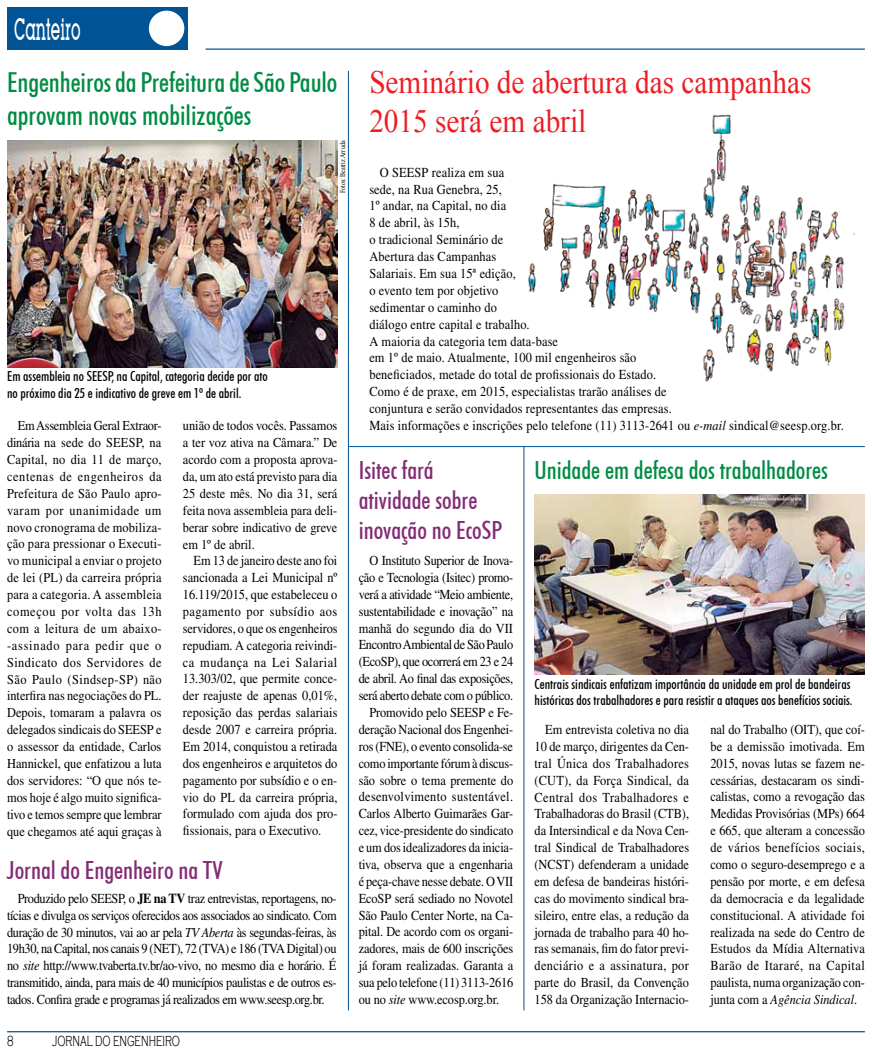
<style>
.page{position:relative;width:872px;height:1053px;background:#fff}
.page>*{position:absolute;margin:0;border:0;box-sizing:border-box;transform-origin:0 0}
.t1{font:32.5px/39px "Times New Roman";color:#ed1d24;scale:.9 1}
.t2{font:500 30px "Lubalin Graph IT Cby BT";color:#fff;scale:.5 1}
.t3{font:500 condensed 27.5px/33px "Futura BT";letter-spacing:-.005em;color:#008c44}
.t4{font:500 condensed 25px/30px "Futura BT";color:#832c74}
.t5{font:500 condensed 25px "Futura BT";color:#008c44}
.t6{font:300 15px "Copperplate Gothic";color:#000;scale:.6 1}
.t7{font:13.75px/16.9px "Times";letter-spacing:-.005em;color:#000;text-align:justify;scale:.9 1}
.t8{font:500 condensed 13.75px/16.5px "Futura BT";color:#000}
.t9{font:13.75px "Times";letter-spacing:-.025em;color:#000;scale:.9 1}
.t10{font:13.75px "Times";letter-spacing:.025em;color:#000;scale:.9 1}
.t11{font:13.62px/16.9px "Times";color:#000;text-align:justify;scale:.91 1}
.t12{font:7.5px "Times New Roman";color:#000;scale:.8 1}
.s1{font-weight:700}
.s2{font-style:italic}
</style>
<div class="page">
<img style="left:528px;top:114px;width:326px;height:268px">
<div style="left:7px;top:7px;width:181px;height:43px;background:#005496"></div>
<div style="left:149px;top:11px;width:35px;height:35px;background:#fff;border-radius:50%"></div>
<hr style="left:206px;top:48px;width:659px;height:2px;background:#005496">
<hr style="left:7px;top:1030px;width:858px;height:2px;background:#005496">
<hr style="left:348px;top:71px;width:1px;height:939px;background:#005496">
<hr style="left:524px;top:447px;width:1px;height:563px;background:#005496">
<hr style="left:348px;top:446px;width:517px;height:1px;background:#005496">
<img style="left:7px;top:141px;width:330px;height:226px">
<img style="left:534px;top:494px;width:331px;height:180px">
<h2 class="t2" style="left:14px;top:11px;width:134px">Canteiro</h2>
<h3 class="t3" style="left:7px;top:65px;width:332px">Engenheiros da Prefeitura de São Paulo aprovam novas mobilizações</h3>
<p class="t8" style="left:7px;top:368px;width:262px">Em assembleia no SEESP, na Capital, categoria decide por ato no próximo dia 25 e indicativo de greve em 1º de abril.</p>
<p class="t12" style="left:338px;top:193px;width:66px;rotate:-90deg">Fotos: Beatriz Arruda</p>
<p class="t11" style="left:7px;top:417px;width:171px;text-indent:11px">Em Assembleia Geral Extraor&shy;dinária na sede do SEESP, na Capital, no dia 11 de março, centenas de engenheiros da Prefeitura de São Paulo apro&shy;varam por unanimidade um novo cronograma de mobiliza&shy;ção para pressionar o Executi&shy;vo municipal a enviar o projeto de lei (PL) da carreira própria para a categoria. A assembleia começou por volta das 13h com a leitura de um abaixo--assinado para pedir que o Sindicato dos Servidores de São Paulo (Sindsep-SP) não interfira nas negociações do PL.<br>Depois, tomaram a palavra os delegados sindicais do SEESP e o assessor da entidade, Carlos Hannickel, que enfatizou a luta dos servidores: “O que nós te&shy;mos hoje é algo muito significa&shy;tivo e temos sempre que lembrar que chegamos até aqui graças à</p>
<p class="t11" style="left:183px;top:417px;width:171px">união de todos vocês. Passamos a ter voz ativa na Câmara.” De acordo com a proposta aprova&shy;da, um ato está previsto para dia 25 deste mês. No dia 31, será feita nova assembleia para deli&shy;berar sobre indicativo de greve em 1º de abril.</p>
<p class="t7" style="left:183px;top:552px;width:173px;text-indent:11px">Em 13 de janeiro deste ano foi sancionada a Lei Municipal nº 16.119/2015, que estabeleceu o pagamento por subsídio aos servidores, o que os engenheiros repudiam. A categoria reivindi&shy;ca mudança na Lei Salarial 13.303/02, que permite conce&shy;der reajuste de apenas 0,01%, reposição das perdas salariais desde 2007 e carreira própria.<br>Em 2014, conquistou a retirada dos engenheiros e arquitetos do pagamento por subsídio e o en&shy;vio do PL da carreira própria, formulado com ajuda dos pro&shy;fissionais, para o Executivo.</p>
<h3 class="t4" style="left:7px;top:854px;width:217px">Jornal do Engenheiro na TV</h3>
<p class="t7" style="left:7px;top:889px;width:368px;text-indent:11px">Produzido pelo SEESP, o <span class="s1">JE na TV</span> traz entrevistas, reportagens, no&shy;tícias e divulga os serviços oferecidos aos associados ao sindicato. Com duração de 30 minutos, vai ao ar pela <span class="s2">TV Aberta</span> às segundas-feiras, às 19h30, na Capital, nos canais 9 (NET), 72 (TVA) e 186 (TVA Digital) ou no <span class="s2">site</span> http://www.tvaberta.tv.br/ao-vivo, no mesmo dia e horário. É transmitido, ainda, para mais de 40 municípios paulistas e de outros es&shy;tados. Confira grade e programas já realizados em www.seesp.org.br.</p>
<p class="t6" style="left:7px;top:1032px;width:12px">8</p>
<p class="t6" style="left:52px;top:1032px;width:215px">JORNAL DO ENGENHEIRO</p>
<h1 class="t1" style="left:369px;top:63px;width:492px">Seminário de abertura das campanhas<br>2015 será em abril</h1>
<p class="t7" style="left:369px;top:163px;width:528px;text-align:left;text-indent:11px">O SEESP realiza em sua<br>sede, na Rua Genebra, 25,<br>1º andar, na Capital, no dia<br>8 de abril, às 15h,<br>o tradicional Seminário de<br>Abertura das Campanhas<br>Salariais. Em sua 15ª edição,<br>o evento tem por objetivo<br>sedimentar o caminho do<br>diálogo entre capital e trabalho.<br>A maioria da categoria tem data-base<br>em 1º de maio. Atualmente, 100 mil engenheiros são<br>beneficiados, metade do total de profissionais do Estado.<br>Como é de praxe, em 2015, especialistas trarão análises de<br>conjuntura e serão convidados representantes das empresas.<br>Mais informações e inscrições pelo telefone (11) 3113-2641 ou <span class="s2">e-mail</span> sindical@seesp.org.br.</p>
<h3 class="t4" style="left:359px;top:454px;width:145px">Isitec fará atividade sobre inovação no EcoSP</h3>
<p class="t9" style="left:369px;top:552px;width:161px">O Instituto Superior de Inova-</p>
<p class="t9" style="left:359px;top:569px;width:173px">ção e Tecnologia (Isitec) promo-</p>
<p class="t9" style="left:359px;top:586px;width:173px">verá a atividade “Meio ambiente,</p>
<p class="t7" style="left:359px;top:602px;width:173px">sustentabilidade e inovação” na</p>
<p class="t7" style="left:359px;top:619px;width:173px">manhã do segundo dia do VII</p>
<p class="t9" style="left:359px;top:637px;width:173px">Encontro Ambiental de São Paulo</p>
<p class="t9" style="left:359px;top:654px;width:173px">(EcoSP), que ocorrerá em 23 e 24</p>
<p class="t9" style="left:359px;top:671px;width:173px">de abril. Ao final das exposições,</p>
<p class="t9" style="left:359px;top:687px;width:173px">será aberto debate com o público.</p>
<p class="t7" style="left:369px;top:703px;width:161px">Promovido pelo SEESP e Fe-</p>
<p class="t7" style="left:359px;top:720px;width:173px">deração Nacional dos Engenhei-</p>
<p class="t7" style="left:359px;top:737px;width:173px">ros (FNE), o evento consolida-se</p>
<p class="t7" style="left:359px;top:754px;width:173px">como importante fórum à discus-</p>
<p class="t7" style="left:359px;top:771px;width:173px">são sobre o tema premente do</p>
<p class="t10" style="left:359px;top:789px;width:173px">desenvolvimento sustentável.</p>
<p class="t7" style="left:359px;top:805px;width:173px">Carlos Alberto Guimarães Gar-</p>
<p class="t7" style="left:359px;top:822px;width:173px">cez, vice-presidente do sindicato</p>
<p class="t7" style="left:359px;top:838px;width:173px">e um dos idealizadores da inicia-</p>
<p class="t7" style="left:359px;top:855px;width:173px">tiva, observa que a engenharia</p>
<p class="t7" style="left:359px;top:872px;width:173px">é peça-chave nesse debate. O VII</p>
<p class="t7" style="left:359px;top:889px;width:173px">EcoSP será sediado no Novotel</p>
<p class="t7" style="left:359px;top:906px;width:173px">São Paulo Center Norte, na Ca-</p>
<p class="t7" style="left:359px;top:923px;width:173px">pital. De acordo com os organi-</p>
<p class="t7" style="left:359px;top:940px;width:173px">zadores, mais de 600 inscrições</p>
<p class="t7" style="left:359px;top:957px;width:173px">já foram realizadas. Garanta a</p>
<p class="t7" style="left:359px;top:973px;width:173px">sua pelo telefone (11) 3113-2616</p>
<p class="t7" style="left:359px;top:990px;width:157px">ou no <span class="s2">site</span> www.ecosp.org.br.</p>
<h3 class="t5" style="left:534px;top:455px;width:295px">Unidade em defesa dos trabalhadores</h3>
<p class="t8" style="left:534px;top:675px;width:319px">Centrais sindicais enfatizam importância da unidade em prol de bandeiras históricas dos trabalhadores e para resistir a ataques aos benefícios sociais.</p>
<p class="t7" style="left:534px;top:720px;width:173px;text-indent:11px">Em entrevista coletiva no dia 10 de março, dirigentes da Cen&shy;tral Única dos Trabalhadores (CUT), da Força Sindical, da Central dos Trabalhadores e Trabalhadoras do Brasil (CTB), da Intersindical e da Nova Cen&shy;tral Sindical de Trabalhadores (NCST) defenderam a unidade em defesa de bandeiras históri&shy;cas do movimento sindical bra&shy;sileiro, entre elas, a redução da jornada de trabalho para 40 ho&shy;ras semanais, fim do fator previ&shy;denciário e a assinatura, por parte do Brasil, da Convenção 158 da Organização Internacio-</p>
<p class="t7" style="left:710px;top:720px;width:173px">nal do Trabalho (OIT), que coí&shy;be a demissão imotivada. Em 2015, novas lutas se fazem ne&shy;cessárias, destacaram os sindi&shy;calistas, como a revogação das Medidas Provisórias (MPs) 664 e 665, que alteram a concessão de vários benefícios sociais, como o seguro-desemprego e a pensão por morte, e em defesa da democracia e da legalidade constitucional. A atividade foi realizada na sede do Centro de Estudos da Mídia Alternativa Barão de Itararé, na Capital paulista, numa organização con&shy;junta com a <span class="s2">Agência Sindical</span>.</p>
</div>
